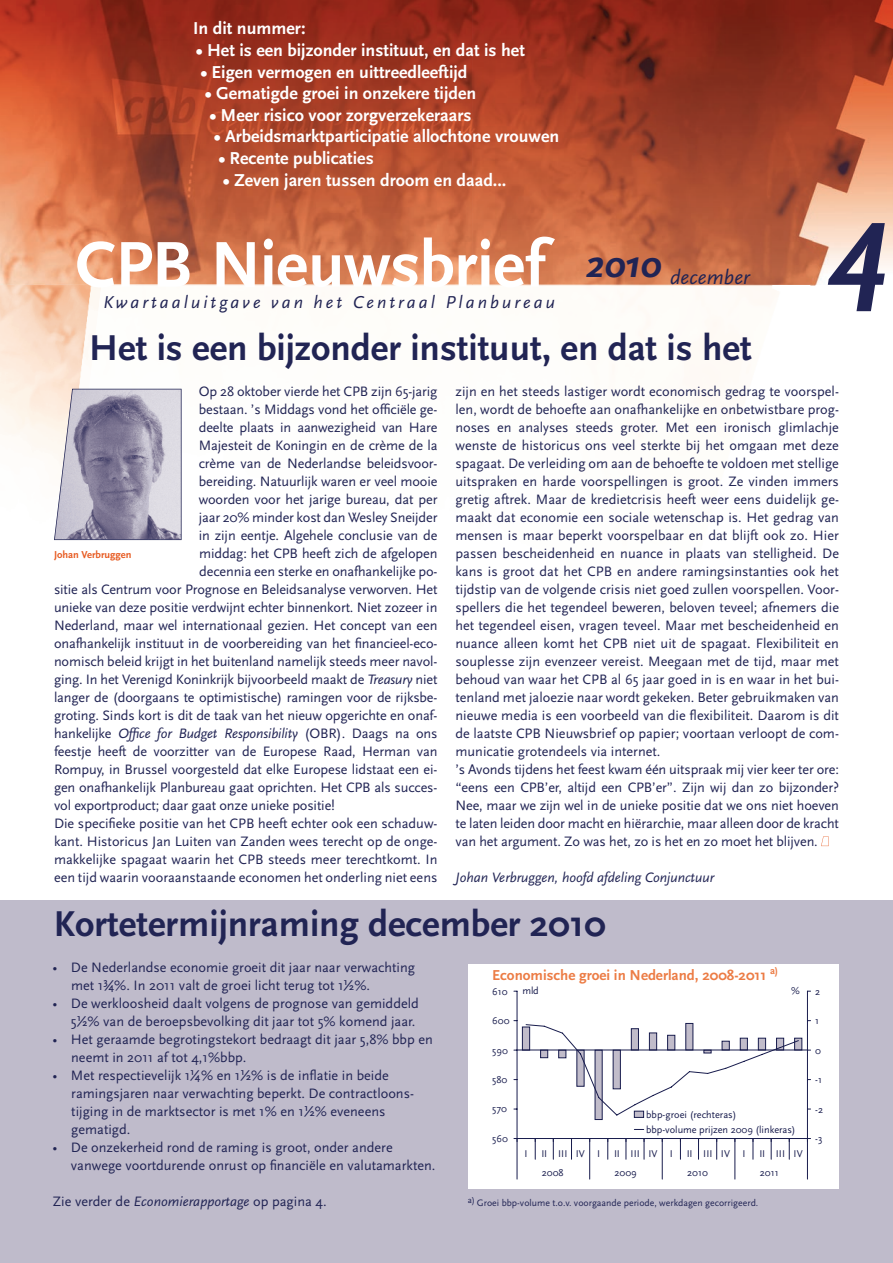
<style>
.page{position:relative;width:893px;height:1263px;background:#fff}
.page>*{position:absolute;margin:0;border:0;box-sizing:border-box;transform-origin:0 0}
.t1{font:italic 700 127.5px "Scala Sans";color:#212454}
.t2{font:700 67.5px "Scala Sans";letter-spacing:-.01em;color:#fff}
.t3{font:700 37.5px "Scala Sans";color:#212454}
.t4{font:italic 21px "Scala Sans";color:#212454}
.t5{font:700 18px "Scala Sans";color:#fff}
.t6{font:italic 18px "Scala Sans";letter-spacing:.17em;color:#212454}
.t7{font:700 15px "Scala Sans";color:#ec7c45}
.t8{font:14.25px/18px "Scala Sans";color:#212454}
.t9{font:italic 14.25px "Scala Sans";color:#212454}
.t10{font:700 10.5px "Scala Sans";color:#e75c23}
.t11{font:10.2px/15.1px "Scala Sans";color:#181c4d}
.t12{font:9.75px "Scala Sans";color:#212454}
.s1{font-style:italic}
.s2{font-style:normal}
</style>
<div class="page">
<img style="left:0;top:0;width:893px;height:847px">
<img style="left:58px;top:285px;width:343px;height:360px">
<img style="left:401px;top:285px;width:353px;height:309px">
<img style="left:753px;top:285px;width:51px;height:153px">
<img style="left:401px;top:593px;width:252px;height:254px">
<img style="left:653px;top:593px;width:48px;height:184px">
<img style="left:50px;top:645px;width:352px;height:202px">
<img style="left:0;top:710px;width:51px;height:137px">
<svg style="left:772px;top:285px;width:38px;height:18px"></svg>
<img style="left:101px;top:284px;width:703px;height:1px">
<div style="left:0;top:900px;width:893px;height:363px;background:#bfbbcb"></div>
<div style="left:468px;top:964px;width:371px;height:224px;background:#fff"></div>
<svg style="left:821px;top:836px;width:8px;height:10px"></svg>
<svg style="left:54px;top:389px;width:128px;height:151px;background:#aba6b7"></svg>
<hr style="left:735px;top:1138px;width:1px;height:41px;background:#181c4d">
<hr style="left:662px;top:1138px;width:1px;height:41px;background:#181c4d">
<hr style="left:589px;top:1138px;width:1px;height:41px;background:#181c4d">
<hr style="left:807px;top:1138px;width:1px;height:41px;background:#181c4d">
<hr style="left:517px;top:1138px;width:1px;height:41px;background:#181c4d">
<svg style="left:513px;top:991px;width:298px;height:168px"></svg>
<hr style="left:517px;top:1050px;width:291px;height:1px;background:#181c4d">
<p class="t5" style="left:193px;top:19px;width:114px">In dit nummer:</p>
<p class="t5" style="left:196px;top:41px;width:330px">• Het is een bijzonder instituut, en dat is het</p>
<p class="t5" style="left:201px;top:62px;width:268px">• Eigen vermogen en uittreedleeftijd</p>
<p class="t5" style="left:205px;top:84px;width:273px">• Gematigde groei in onzekere tijden</p>
<p class="t5" style="left:210px;top:105px;width:263px">• Meer risico voor zorgverzekeraars</p>
<p class="t5" style="left:214px;top:127px;width:347px">• Arbeidsmarktparticipatie allochtone vrouwen</p>
<p class="t5" style="left:219px;top:149px;width:157px">• Recente publicaties</p>
<p class="t5" style="left:223px;top:170px;width:285px">• Zeven jaren tussen droom en daad...</p>
<h2 class="t2" style="left:76px;top:228px;width:471px">CPB Nieuwsbrief</h2>
<p class="t6" style="left:103px;top:292px;width:453px">Kwartaaluitgave van het Centraal Planbureau</p>
<h3 class="t4" style="left:586px;top:266px;width:165px"><sup>2010</sup> december</h3>
<h3 class="t3" style="left:89px;top:328px;width:664px">Het is een bijzonder instituut, en dat is het</h3>
<h1 class="t1" style="left:829px;top:174px;width:61px">4</h1>
<p class="t8" style="left:199px;top:383px;width:240px">Op 28 oktober vierde het CPB zijn 65-jarig</p>
<p class="t8" style="left:199px;top:401px;width:240px">bestaan. ’s Middags vond het officiële ge-</p>
<p class="t8" style="left:199px;top:419px;width:240px">deelte plaats in aanwezigheid van Hare</p>
<p class="t8" style="left:199px;top:437px;width:240px">Majesteit de Koningin en de crème de la</p>
<p class="t8" style="left:199px;top:455px;width:240px">crème van de Nederlandse beleidsvoor-</p>
<p class="t8" style="left:199px;top:473px;width:240px">bereiding. Natuurlijk waren er veel mooie</p>
<p class="t8" style="left:199px;top:491px;width:240px">woorden voor het jarige bureau, dat per</p>
<p class="t8" style="left:199px;top:509px;width:240px">jaar 20% minder kost dan Wesley Sneijder</p>
<p class="t8" style="left:199px;top:527px;width:240px">in zijn eentje. Algehele conclusie van de</p>
<p class="t8" style="left:199px;top:545px;width:240px">middag: het CPB heeft zich de afgelopen</p>
<p class="t8" style="left:199px;top:563px;width:240px">decennia een sterke en onafhankelijke po-</p>
<p class="t8" style="left:54px;top:581px;width:385px">sitie als Centrum voor Prognose en Beleidsanalyse verworven. Het</p>
<p class="t8" style="left:54px;top:599px;width:385px">unieke van deze positie verdwijnt echter binnenkort. Niet zozeer in</p>
<p class="t8" style="left:54px;top:617px;width:385px">Nederland, maar wel internationaal gezien. Het concept van een</p>
<p class="t8" style="left:54px;top:635px;width:385px">onafhankelijk instituut in de voorbereiding van het financieel-eco-</p>
<p class="t8" style="left:54px;top:653px;width:385px">nomisch beleid krijgt in het buitenland namelijk steeds meer navol-</p>
<p class="t8" style="left:54px;top:671px;width:385px">ging. In het Verenigd Koninkrijk bijvoorbeeld maakt de <span class="s1">Treasury</span> niet</p>
<p class="t8" style="left:54px;top:689px;width:385px">langer de (doorgaans te optimistische) ramingen voor de rijksbe-</p>
<p class="t8" style="left:54px;top:707px;width:385px">groting. Sinds kort is dit de taak van het nieuw opgerichte en onaf-</p>
<p class="t9" style="left:54px;top:726px;width:385px"><span class="s2">hankelijke</span> Office for Budget Responsibility <span class="s2">(OBR). Daags na ons</span></p>
<p class="t8" style="left:54px;top:743px;width:385px">feestje heeft de voorzitter van de Europese Raad, Herman van</p>
<p class="t8" style="left:54px;top:761px;width:385px">Rompuy, in Brussel voorgesteld dat elke Europese lidstaat een ei-</p>
<p class="t8" style="left:54px;top:779px;width:385px">gen onafhankelijk Planbureau gaat oprichten. Het CPB als succes-</p>
<p class="t8" style="left:54px;top:797px;width:282px">vol exportproduct; daar gaat onze unieke positie!</p>
<p class="t8" style="left:54px;top:815px;width:385px">Die specifieke positie van het CPB heeft echter ook een schaduw-</p>
<p class="t8" style="left:54px;top:833px;width:385px">kant. Historicus Jan Luiten van Zanden wees terecht op de onge-</p>
<p class="t8" style="left:54px;top:851px;width:385px">makkelijke spagaat waarin het CPB steeds meer terechtkomt. In</p>
<p class="t8" style="left:54px;top:869px;width:385px">een tijd waarin vooraanstaande economen het onderling niet eens</p>
<p class="t10" style="left:54px;top:549px;width:79px">Johan Verbruggen</p>
<p class="t8" style="left:455px;top:383px;width:385px">zijn en het steeds lastiger wordt economisch gedrag te voorspel&shy;len, wordt de behoefte aan onafhankelijke en onbetwistbare prog&shy;noses en analyses steeds groter. Met een ironisch glimlachje wenste de historicus ons veel sterkte bij het omgaan met deze spagaat. De verleiding om aan de behoefte te voldoen met stellige uitspraken en harde voorspellingen is groot. Ze vinden immers gretig aftrek. Maar de kredietcrisis heeft weer eens duidelijk ge&shy;maakt dat economie een sociale wetenschap is. Het gedrag van mensen is maar beperkt voorspelbaar en dat blijft ook zo. Hier passen bescheidenheid en nuance in plaats van stelligheid. De kans is groot dat het CPB en andere ramingsinstanties ook het tijdstip van de volgende crisis niet goed zullen voorspellen. Voor&shy;spellers die het tegendeel beweren, beloven teveel; afnemers die het tegendeel eisen, vragen teveel. Maar met bescheidenheid en nuance alleen komt het CPB niet uit de spagaat. Flexibiliteit en souplesse zijn evenzeer vereist. Meegaan met de tijd, maar met behoud van waar het CPB al 65 jaar goed in is en waar in het bui&shy;tenland met jaloezie naar wordt gekeken. Beter gebruikmaken van nieuwe media is een voorbeeld van die flexibiliteit. Daarom is dit de laatste CPB Nieuwsbrief op papier; voortaan verloopt de com&shy;municatie grotendeels via internet.<br>’s Avonds tijdens het feest kwam één uitspraak mij vier keer ter ore: “eens een CPB’er, altijd een CPB’er”. Zijn wij dan zo bijzonder?<br>Nee, maar we zijn wel in de unieke positie dat we ons niet hoeven te laten leiden door macht en hiërarchie, maar alleen door de kracht van het argument. Zo was het, zo is het en zo moet het blijven.</p>
<p class="t9" style="left:455px;top:870px;width:260px">Johan Verbruggen, hoofd afdeling Conjunctuur</p>
<h3 class="t3" style="left:54px;top:904px;width:553px">Kortetermijnraming december 2010</h3>
<p class="t8" style="left:71px;top:959px;width:345px;text-indent:-19px">• De Nederlandse economie groeit dit jaar naar verwachting met 1¾%. In 2011 valt de groei licht terug tot 1½%.</p>
<p class="t8" style="left:53px;top:995px;width:368px;text-align:right">• De werkloosheid daalt volgens de prognose van gemiddeld<br>5½% van de beroepsbevolking dit jaar tot 5% komend jaar.</p>
<p class="t8" style="left:71px;top:1031px;width:363px;text-indent:-19px">• Het geraamde begrotingstekort bedraagt dit jaar 5,8% bbp en neemt in 2011 af tot 4,1%bbp.</p>
<p class="t8" style="left:71px;top:1067px;width:344px;text-indent:-19px">• Met respectievelijk 1¼% en 1½% is de inflatie in beide ramingsjaren naar verwachting beperkt. De contractloons&shy;tijging in de marktsector is met 1% en 1½% eveneens gematigd.</p>
<p class="t8" style="left:71px;top:1139px;width:366px;text-indent:-18px">• De onzekerheid rond de raming is groot, onder andere vanwege voortdurende onrust op financiële en valutamarkten.</p>
<p class="t8" style="left:53px;top:1193px;width:275px">Zie verder de <span class="s1">Economierapportage</span> op pagina 4.</p>
<p class="t7" style="left:492px;top:967px;width:287px">Economische groei in Nederland, 2008-2011 <sup>a)</sup></p>
<p class="t11" style="left:522px;top:983px;width:18px">mld</p>
<p class="t11" style="left:791px;top:983px;width:10px">%</p>
<p class="t11" style="left:815px;top:984px;width:7px">2</p>
<p class="t11" style="left:492px;top:984px;width:17px">610</p>
<p class="t11" style="left:492px;top:1013px;width:19px">600</p>
<p class="t11" style="left:815px;top:1013px;width:6px">1</p>
<p class="t11" style="left:492px;top:1043px;width:17px">590</p>
<p class="t11" style="left:815px;top:1043px;width:7px">0</p>
<p class="t11" style="left:492px;top:1072px;width:17px">580</p>
<p class="t11" style="left:815px;top:1072px;width:8px">-1</p>
<p class="t11" style="left:492px;top:1102px;width:16px">570</p>
<p class="t11" style="left:815px;top:1102px;width:9px">-2</p>
<p class="t11" style="left:646px;top:1107px;width:151px">bbp-groei (rechteras)<br>bbp-volume prijzen 2009 (linkeras)</p>
<p class="t11" style="left:492px;top:1131px;width:17px">560</p>
<p class="t11" style="left:815px;top:1131px;width:9px">-3</p>
<p class="t11" style="left:525px;top:1146px;width:5px">I</p>
<p class="t11" style="left:542px;top:1146px;width:60px">II III IV I</p>
<p class="t11" style="left:614px;top:1146px;width:60px">II III IV I</p>
<p class="t11" style="left:687px;top:1146px;width:60px">II III IV I</p>
<p class="t11" style="left:759px;top:1146px;width:45px">II III IV</p>
<p class="t11" style="left:542px;top:1166px;width:23px">2008</p>
<p class="t11" style="left:615px;top:1166px;width:24px">2009</p>
<p class="t11" style="left:687px;top:1166px;width:22px">2010</p>
<p class="t11" style="left:760px;top:1166px;width:20px">2011</p>
<p class="t12" style="left:468px;top:1198px;width:292px"><sup>a)</sup> Groei bbp-volume t.o.v. voorgaande periode, werkdagen gecorrigeerd.</p>
</div>
